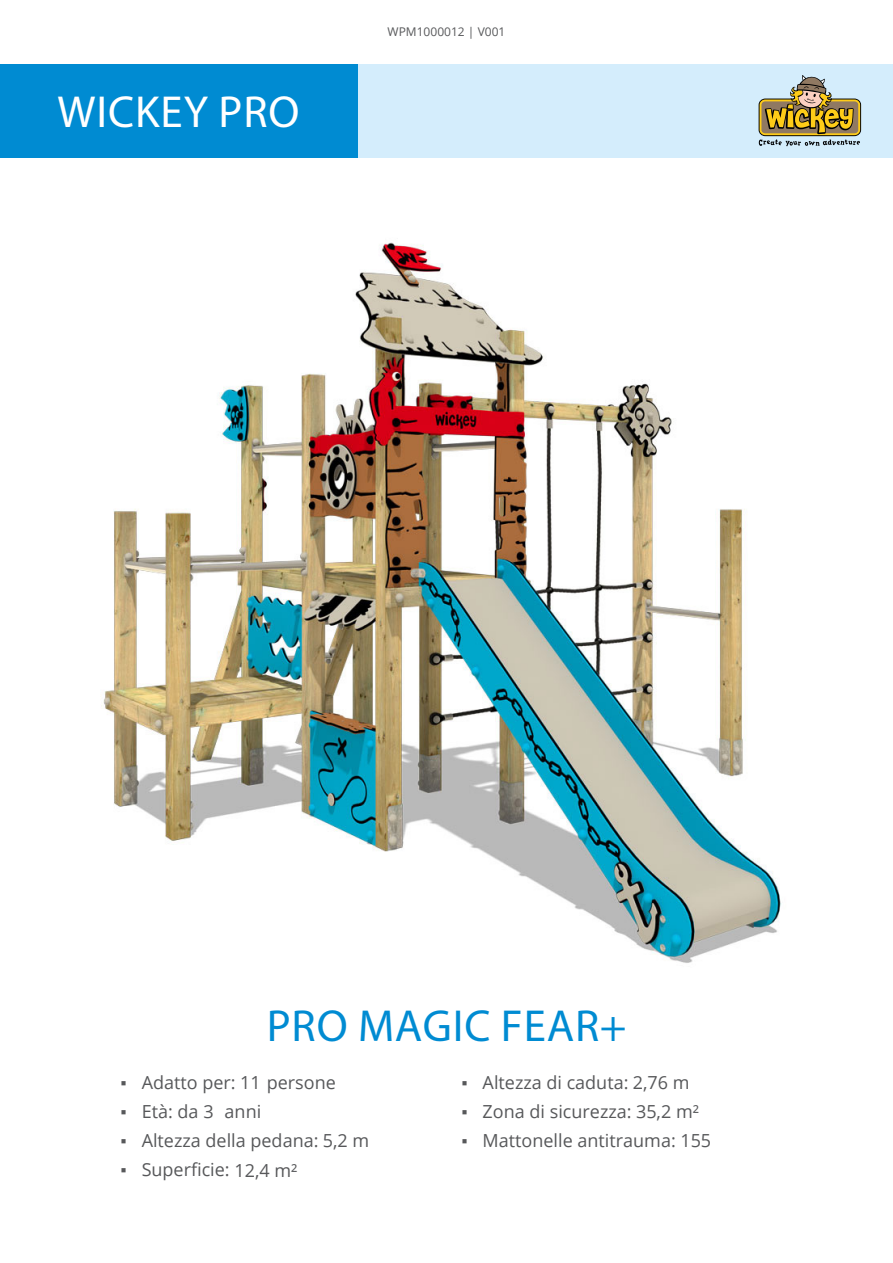
<style>
.page{position:relative;width:893px;height:1263px;background:#fff}
.page>*{position:absolute;margin:0;border:0;box-sizing:border-box;transform-origin:0 0}
.t1{font:45px "Myriad Pro";letter-spacing:.02em;color:#008bd2}
.t2{font:45px "Myriad Pro";letter-spacing:.02em;color:#fff}
.t3{font:18px "Open Sans";color:#57585a}
.FN_Gray{font:12px "Open Sans";color:#57585a}
.s1{font-family:"Calibri"}
</style>
<div class="page">
<div style="left:0;top:64px;width:893px;height:94px;background:#d4edfc"></div>
<div style="left:0;top:64px;width:357px;height:94px;background:#008bd2"></div>
<svg style="left:759px;top:75px;width:102px;height:71px"></svg>
<img style="left:101px;top:242px;width:681px;height:721px">
<h1 class="t2" style="left:58px;top:84px;width:243px">WICKEY PRO</h1>
<p class="FN_Gray" style="left:388px;top:24px;width:119px">WPM1000012 | V001</p>
<h1 class="t1" style="left:267px;top:998px;width:361px">PRO MAGIC FEAR+</h1>
<p class="t3" style="left:120px;top:1070px;width:217px"><span class="s1">▪</span> Adatto per: 11 persone</p>
<p class="t3" style="left:461px;top:1070px;width:230px"><span class="s1">▪</span> Altezza di caduta: 2,76 m</p>
<p class="t3" style="left:461px;top:1099px;width:239px"><span class="s1">▪</span> Zona di sicurezza: 35,2 m²</p>
<p class="t3" style="left:461px;top:1128px;width:251px"><span class="s1">▪</span> Mattonelle antitrauma: 155</p>
<p class="t3" style="left:120px;top:1099px;width:95px"><span class="s1">▪</span> Età: da 3</p>
<p class="t3" style="left:225px;top:1099px;width:38px">anni</p>
<p class="t3" style="left:120px;top:1128px;width:250px"><span class="s1">▪</span> Altezza della pedana: 5,2 m</p>
<p class="t3" style="left:120px;top:1157px;width:179px"><span class="s1">▪</span> Superficie: 12,4 m²</p>
</div>
